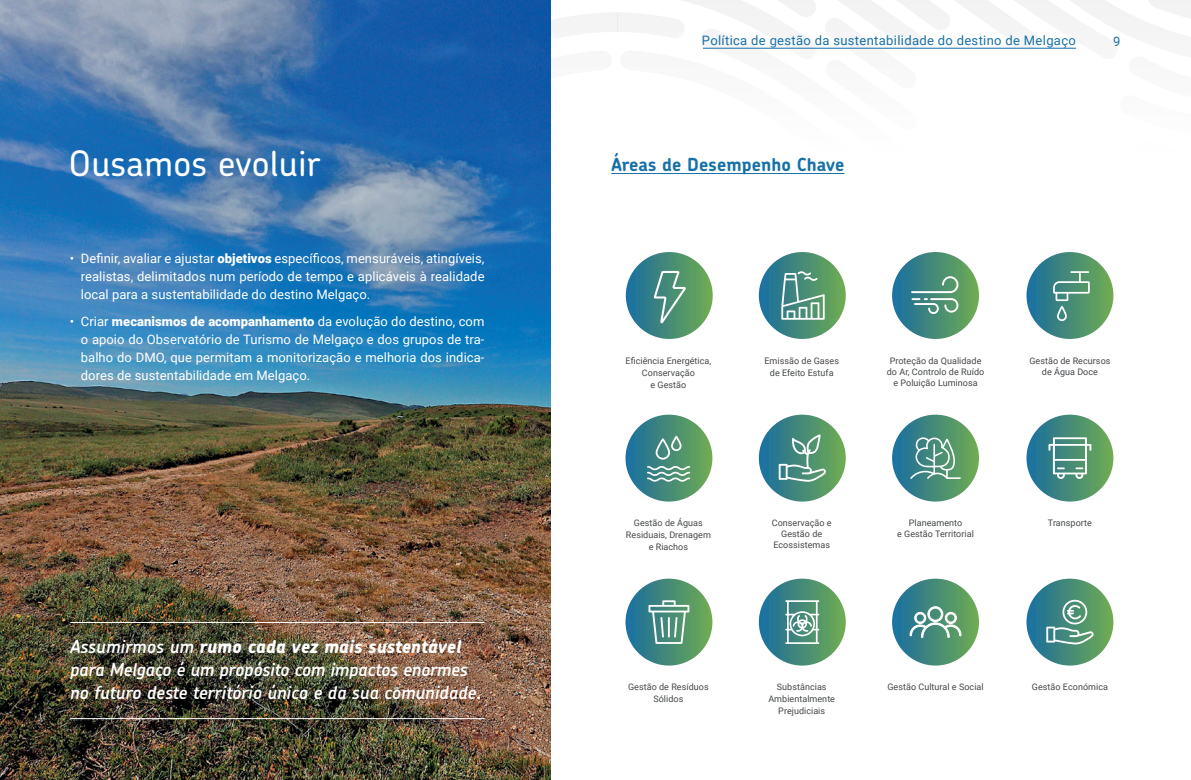
<style>
.page{position:relative;width:1191px;height:780px;background:#fff}
.page>*{position:absolute;margin:0;border:0;box-sizing:border-box;transform-origin:0 0}
.t1{font:500 35px "Chevin Pro";letter-spacing:.01em;color:#fff}
.t2{font:italic 600 18px/23px "Chevin Pro";letter-spacing:-.01em;color:#fff}
.t3{font:700 18px "Chevin Pro";letter-spacing:.005em;color:#1770a8}
.t4{font:13px/18px "Roboto";letter-spacing:.005em;color:#fff;text-align:justify}
.t5{font:13px "Roboto";letter-spacing:.025em;color:#1770a8}
.t6{font:9px/12px "Roboto";letter-spacing:.005em;color:#444749;text-align:center}
.s1{font-weight:900}
.s2{font-weight:800}
</style>
<div class="page">
<div style="left:626px;top:252px;width:86px;height:87px;background:linear-gradient(to right,#1b6ea0,#6ea951);border-radius:43px"></div>
<div style="left:625px;top:414px;width:87px;height:87px;background:linear-gradient(to right,#2072a3,#6ea94f);border-radius:43px"></div>
<div style="left:625px;top:578px;width:87px;height:87px;background:linear-gradient(to right,#1f71a3,#6fa950);border-radius:43px"></div>
<div style="left:759px;top:252px;width:86px;height:87px;background:linear-gradient(to right,#1b6ea0,#6ea951);border-radius:43px"></div>
<div style="left:759px;top:414px;width:86px;height:87px;background:linear-gradient(to right,#1d6fa1,#6fa952);border-radius:43px"></div>
<svg style="left:778px;top:434px;width:48px;height:47px;background:#69a191"></svg>
<div style="left:759px;top:578px;width:86px;height:87px;background:linear-gradient(to right,#1c6fa0,#6fa952);border-radius:43px"></div>
<div style="left:892px;top:252px;width:87px;height:87px;background:linear-gradient(to right,#1b6ea0,#71ab50);border-radius:43px"></div>
<div style="left:892px;top:414px;width:87px;height:87px;background:linear-gradient(to right,#1c6fa1,#71ab51);border-radius:43px"></div>
<div style="left:892px;top:578px;width:87px;height:87px;background:linear-gradient(to right,#1c6fa1,#71ab51);border-radius:43px"></div>
<div style="left:1026px;top:252px;width:87px;height:87px;background:linear-gradient(to right,#1d70a2,#6ea94f);border-radius:43px"></div>
<div style="left:1026px;top:414px;width:87px;height:87px;background:linear-gradient(to right,#1f71a3,#6ea94f);border-radius:43px"></div>
<div style="left:1026px;top:578px;width:87px;height:87px;background:linear-gradient(to right,#2071a3,#6fa950);border-radius:43px"></div>
<svg style="left:654px;top:271px;width:32px;height:52px;background:#67a08d"></svg>
<svg style="left:781px;top:271px;width:43px;height:49px;background:#75a998"></svg>
<svg style="left:911px;top:276px;width:47px;height:38px;background:#669f91"></svg>
<svg style="left:1053px;top:271px;width:36px;height:50px;background:#649e8b"></svg>
<svg style="left:647px;top:436px;width:43px;height:45px;background:#69a191"></svg>
<svg style="left:910px;top:436px;width:50px;height:43px;background:#6ba293"></svg>
<svg style="left:1048px;top:437px;width:43px;height:42px"></svg>
<svg style="left:648px;top:600px;width:41px;height:44px"></svg>
<svg style="left:785px;top:600px;width:34px;height:44px"></svg>
<svg style="left:910px;top:606px;width:51px;height:31px"></svg>
<svg style="left:1046px;top:599px;width:47px;height:45px;background:#6ca393"></svg>
<hr style="left:611px;top:173px;width:233px;height:1px;background:#1770a8">
<svg style="left:550px;top:0;width:67px;height:152px"></svg>
<svg style="left:617px;top:0;width:574px;height:49px"></svg>
<hr style="left:703px;top:48px;width:373px;height:1px;background:#1770a8">
<img style="left:0;top:0;width:550px;height:780px">
<hr style="left:70px;top:718px;width:414px;height:1px;background:#fff">
<hr style="left:70px;top:622px;width:414px;height:1px;background:#fff">
<h1 class="t1" style="left:69px;top:140px;width:253px">Ousamos evoluir</h1>
<p class="t4" style="left:81px;top:249px;width:405px;text-indent:-11px">• Definir, avaliar e ajustar <span class="s1">objetivos</span> específicos, mensuráveis, atingíveis, realistas, delimitados num período de tempo e aplicáveis à realidade local para a sustentabilidade do destino Melgaço.</p>
<p class="t4" style="left:81px;top:312px;width:405px;text-indent:-11px">• Criar <span class="s1">mecanismos de acompanhamento</span> da evolução do destino, com o apoio do Observatório de Turismo de Melgaço e dos grupos de tra&shy;balho do DMO, que permitam a monitorização e melhoria dos indica&shy;dores de sustentabilidade em Melgaço.</p>
<h2 class="t2" style="left:70px;top:634px;width:413px">Assumirmos um <span class="s2">rumo cada vez mais sustentável </span>para Melgaço é um propósito com impactos enormes no futuro deste território único e da sua comunidade.</h2>
<p class="t5" style="left:702px;top:31px;width:375px">Política de gestão da sustentabilidade do destino de Melgaço</p>
<p class="t5" style="left:1113px;top:32px;width:9px">9</p>
<h2 class="t3" style="left:611px;top:153px;width:235px">Áreas de Desempenho Chave</h2>
<p class="t6" style="left:625px;top:354px;width:87px">Eficiência Energética,<br>Conservação<br>e Gestão</p>
<p class="t6" style="left:764px;top:354px;width:76px">Emissão de Gases de Efeito Estufa</p>
<p class="t6" style="left:887px;top:355px;width:99px;line-height:11px">Proteção da Qualidade do Ar, Controlo de Ruído e Poluição Luminosa</p>
<p class="t6" style="left:1029px;top:355px;width:83px;line-height:11px">Gestão de Recursos de Água Doce</p>
<p class="t6" style="left:626px;top:517px;width:86px">Gestão de Águas<br>Residuais, Drenagem e Riachos</p>
<p class="t6" style="left:771px;top:517px;width:61px;line-height:11px">Conservação e<br>Gestão de<br>Ecossistemas</p>
<p class="t6" style="left:897px;top:517px;width:78px;line-height:11px">Planeamento<br>e Gestão Territorial</p>
<p class="t6" style="left:1048px;top:517px;width:45px">Transporte</p>
<p class="t6" style="left:628px;top:680px;width:82px">Gestão de Resíduos<br>Sólidos</p>
<p class="t6" style="left:768px;top:680px;width:68px">Substâncias<br>Ambientalmente<br>Prejudiciais</p>
<p class="t6" style="left:887px;top:680px;width:98px">Gestão Cultural e Social</p>
<p class="t6" style="left:1032px;top:680px;width:78px">Gestão Económica</p>
</div>
